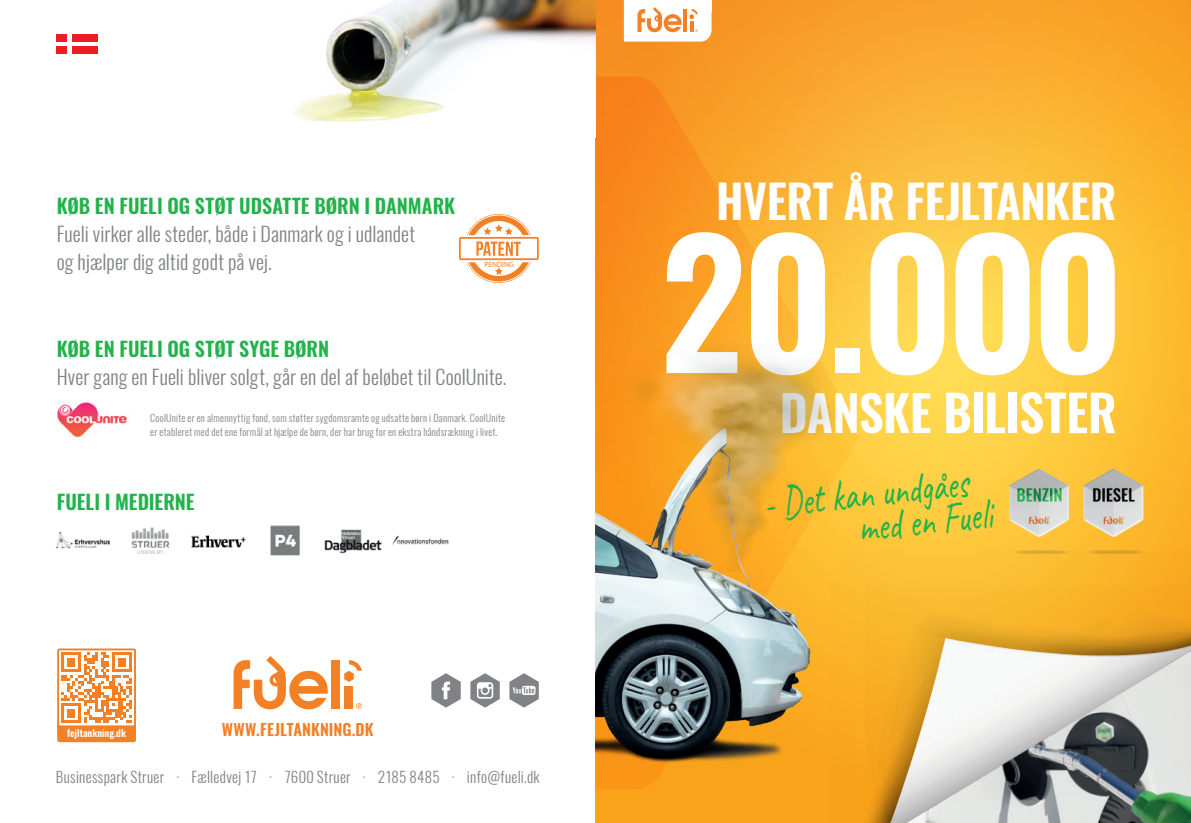
<style>
.page{position:relative;width:1191px;height:823px;background:#fff}
.page>*{position:absolute;margin:0;border:0;box-sizing:border-box;transform-origin:0 0}
.t1{font:600 171.4px "Oswald";color:#fff}
.t2{font:600 50px "Oswald";letter-spacing:-.01em;color:#fff}
.t3{font:600 46px "Oswald";letter-spacing:-.01em;color:#fff}
.t4{font:44.2px/33.2px "Caveat";color:#23b24b;scale:.75 1}
.t5{font:300 20px/28px "Oswald";letter-spacing:.005em;color:#808285}
.t6{font:600 20px "Oswald";letter-spacing:.005em;color:#23b24b}
.t7{font:600 16px "Oswald";letter-spacing:.005em;color:#f48026}
.t8{font:300 15px "Oswald";letter-spacing:.02em;color:#808285}
.t9{font:300 10px/14px "Oswald";letter-spacing:.025em;color:#808285}
.t10{font:600 9.8px "Oswald";color:#fff}
.t11{font:7.6px "Myriad Pro";color:#f48026}
.s1{font-size:49px}
</style>
<div class="page">
<svg style="left:595px;top:0;width:596px;height:550px;background:#fbbc38"></svg>
<svg style="left:595px;top:77px;width:263px;height:711px;background:#f9a128"></svg>
<img style="left:595px;top:421px;width:223px;height:352px">
<img style="left:294px;top:0;width:301px;height:122px">
<div style="left:345px;top:685px;width:8px;height:23px;background:#f48026"></div>
<div style="left:331px;top:659px;width:9px;height:49px;background:#f48026"></div>
<svg style="left:233px;top:656px;width:95px;height:53px"></svg>
<svg style="left:344px;top:660px;width:18px;height:21px"></svg>
<svg style="left:356px;top:703px;width:6px;height:5px"></svg>
<img style="left:606px;top:343px;width:256px;height:228px">
<svg style="left:624px;top:0;width:87px;height:42px"></svg>
<svg style="left:431px;top:673px;width:30px;height:34px"></svg>
<svg style="left:470px;top:673px;width:30px;height:34px"></svg>
<svg style="left:509px;top:673px;width:30px;height:34px"></svg>
<img style="left:830px;top:550px;width:361px;height:272px">
<img style="left:866px;top:586px;width:325px;height:236px">
<img style="left:882px;top:637px;width:8px;height:185px">
<img style="left:890px;top:637px;width:301px;height:185px">
<svg style="left:459px;top:214px;width:80px;height:69px"></svg>
<div style="left:57px;top:34px;width:10px;height:7px;background:#ee1d23"></div>
<div style="left:72px;top:34px;width:26px;height:7px;background:#ee1d23"></div>
<div style="left:57px;top:46px;width:10px;height:7px;background:#ee1d23"></div>
<div style="left:72px;top:46px;width:26px;height:7px;background:#ee1d23"></div>
<div style="left:57px;top:648px;width:79px;height:79px;border:2px solid #f48026"></div>
<svg style="left:57px;top:652px;width:79px;height:89px"></svg>
<svg style="left:876px;top:822px;width:29px;height:1px"></svg>
<img style="left:1008px;top:468px;width:61px;height:68px">
<img style="left:1003px;top:545px;width:71px;height:13px">
<img style="left:1083px;top:468px;width:60px;height:68px">
<img style="left:1078px;top:545px;width:70px;height:13px">
<img style="left:56px;top:525px;width:393px;height:31px">
<img style="left:57px;top:402px;width:70px;height:36px">
<h3 class="t6" style="left:57px;top:191px;width:400px">KØB EN FUELI OG STØT UDSATTE BØRN I DANMARK</h3>
<h3 class="t5" style="left:57px;top:219px;width:360px">Fueli virker alle steder, både i Danmark og i udlandet og hjælper dig altid godt på vej.</h3>
<p class="t11" style="left:484px;top:259px;width:31px">PENDING</p>
<h3 class="t6" style="left:57px;top:334px;width:274px">KØB EN FUELI OG STØT SYGE BØRN</h3>
<h3 class="t5" style="left:57px;top:362px;width:451px">Hver gang en Fueli bliver solgt, går en del af beløbet til CoolUnite.</h3>
<p class="t9" style="left:150px;top:411px;width:356px">CoolUnite er en almennyttig fond, som støtter sygdomsramte og udsatte børn i Danmark. CoolUnite er etableret med det ene formål at hjælpe de børn, der har brug for en ekstra håndsrækning i livet.</p>
<h3 class="t6" style="left:57px;top:487px;width:139px">FUELI I MEDIERNE</h3>
<p class="t10" style="left:67px;top:725px;width:60px">fejltankning.dk</p>
<h3 class="t7" style="left:222px;top:717px;width:153px">WWW.FEJLTANKNING.DK</h3>
<h3 class="t8" style="left:56px;top:766px;width:485px">Businesspark Struer · Fælledvej 17 · 7600 Struer · 2185 8485 · info@fueli.dk</h3>
<h3 class="t3" style="left:716px;top:169px;width:402px">HVERT ÅR FEJLTANKER</h3>
<h1 class="t1" style="left:658px;top:183px;width:466px">20.000</h1>
<h2 class="t2" style="left:780px;top:377px;width:338px"><span class="s1">DANSKE</span> BILISTER</h2>
<h3 class="t4" style="left:853px;top:477px;width:181px;text-indent:-92px;rotate:-6deg">- Det kan undgåes med en Fueli</h3>
</div>
